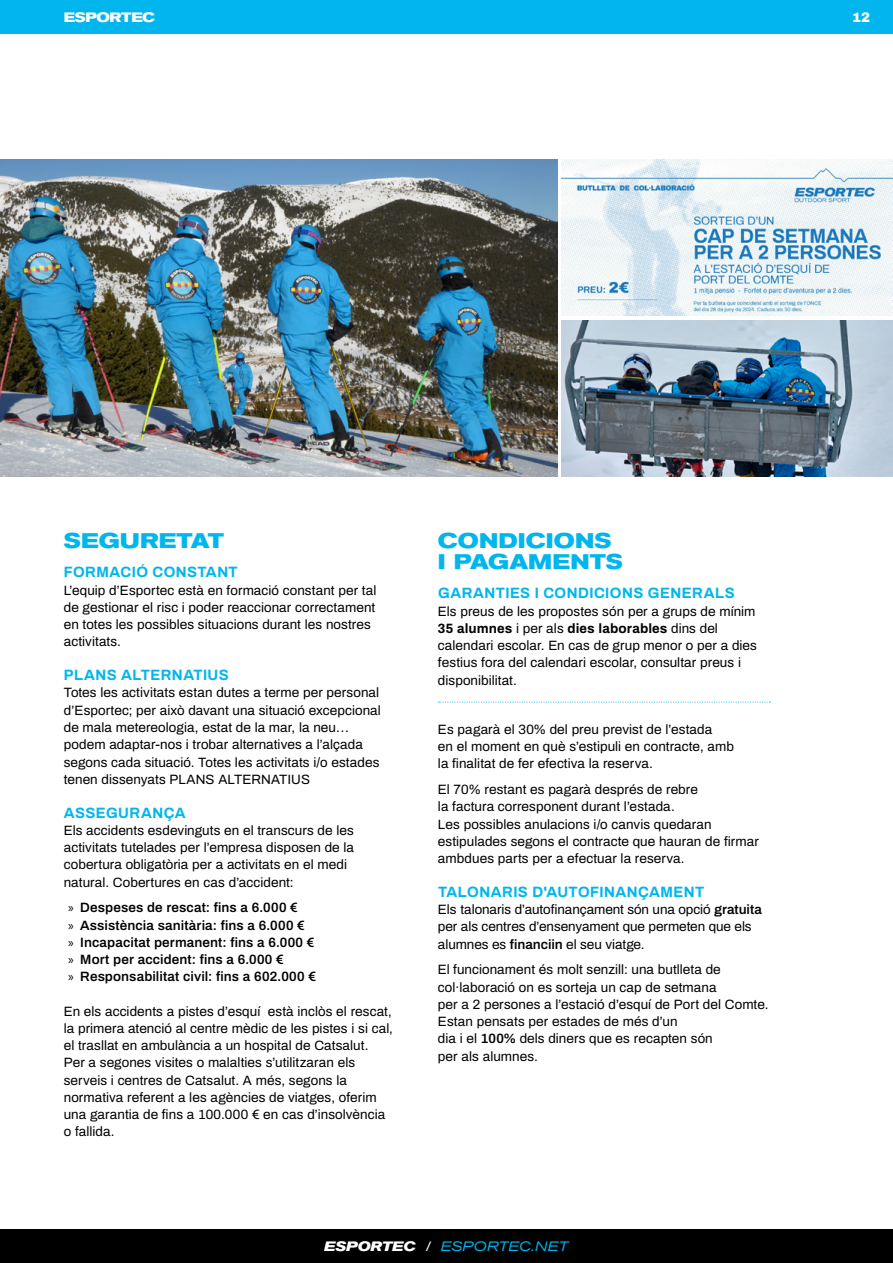
<style>
.page{position:relative;width:893px;height:1263px;background:#fff}
.page>*{position:absolute;margin:0;border:0;box-sizing:border-box;transform-origin:0 0}
.t1{font:700 expanded 21px/21px "Akzidenz Grotesk BQ";letter-spacing:.005em;color:#00b6ed}
.t2{font:700 15px "Archivo";letter-spacing:.03em;color:#00b6ed}
.t3{font:13.5px/17.2px "Archivo";letter-spacing:.005em;color:#000}
.t4{font:600 13.5px/17.2px "Archivo";letter-spacing:.01em;color:#000}
.t5{font:italic expanded 13.5px "Akzidenz Grotesk BQ";letter-spacing:.015em;color:#00b6ed}
.t6{font:700 expanded 13.5px "Akzidenz Grotesk BQ";letter-spacing:-.02em;color:#fff}
.t7{font:900 13.5px "Archivo";color:#fff}
.s1{font-family:"Myriad Pro";font-weight:400}
.s2{font-weight:700}
.s3{font-weight:600}
.s4{font-weight:700;color:#fff}
.s5{font-style:normal;color:#fff}
</style>
<div class="page">
<img style="left:561px;top:160px;width:332px;height:155px">
<img style="left:561px;top:320px;width:332px;height:156px">
<img style="left:0;top:160px;width:557px;height:316px">
<svg style="left:438px;top:702px;width:332px;height:1px"></svg>
<div style="left:0;top:1229px;width:893px;height:34px;background:#000"></div>
<div style="left:0;top:0;width:893px;height:34px;background:#00b6ed"></div>
<p class="t6" style="left:64px;top:9px;width:93px">ESPORTEC</p>
<p class="t7" style="left:852px;top:9px;width:20px">12</p>
<h1 class="t1" style="left:64px;top:530px;width:162px">SEGURETAT</h1>
<p class="t2" style="left:64px;top:561px;width:175px">FORMACIÓ CONSTANT</p>
<p class="t3" style="left:64px;top:580px;width:314px">L’equip d’Esportec està en formació constant per tal de gestionar el risc i poder reaccionar correctament en totes les possibles situacions durant les nostres activitats.</p>
<p class="t2" style="left:64px;top:664px;width:166px">PLANS ALTERNATIUS</p>
<p class="t3" style="left:64px;top:683px;width:319px">Totes les activitats estan dutes a terme per personal d’Esportec; per això davant una situació excepcional de mala metereologia, estat de la mar, la neu… podem adaptar-nos i trobar alternatives a l’alçada segons cada situació. Totes les activitats i/o estades tenen dissenyats PLANS ALTERNATIUS</p>
<p class="t2" style="left:64px;top:801px;width:123px">ASSEGURANÇA</p>
<p class="t3" style="left:64px;top:820px;width:292px">Els accidents esdevinguts en el transcurs de les activitats tutelades per l’empresa disposen de la cobertura obligatòria per a activitats en el medi natural. Cobertures en cas d’accident:</p>
<p class="t4" style="left:68px;top:898px;width:249px"><span class="s1">»</span> Despeses de rescat: fins a 6.000 €<br><span class="s1">»</span> Assistència sanitària: fins a 6.000 €<br><span class="s1">»</span> Incapacitat permanent: fins a 6.000 € <span class="s1">»</span> Mort per accident: fins a 6.000 €<br><span class="s1">»</span> Responsabilitat civil: fins a 602.000 €</p>
<p class="t3" style="left:64px;top:1001px;width:331px">En els accidents a pistes d’esquí està inclòs el rescat, la primera atenció al centre mèdic de les pistes i si cal, el trasllat en ambulància a un hospital de Catsalut.<br>Per a segones visites o malalties s’utilitzaran els serveis i centres de Catsalut. A més, segons la normativa referent a les agències de viatges, oferim una garantia de fins a 100.000 € en cas d’insolvència o fallida.</p>
<h1 class="t1" style="left:438px;top:530px;width:186px">CONDICIONS<br>I PAGAMENTS</h1>
<p class="t2" style="left:438px;top:582px;width:298px">GARANTIES I CONDICIONS GENERALS</p>
<p class="t3" style="left:438px;top:601px;width:320px">Els preus de les propostes són per a grups de mínim <span class="s2">35 alumnes</span> i per als <span class="s2">dies laborables</span> dins del calendari escolar. En cas de grup menor o per a dies festius fora del calendari escolar, consultar preus i disponibilitat.</p>
<p class="t3" style="left:438px;top:720px;width:297px">Es pagarà el 30% del preu previst de l’estada<br>en el moment en què s’estipuli en contracte, amb la finalitat de fer efectiva la reserva.</p>
<p class="t3" style="left:438px;top:780px;width:322px">El 70% restant es pagarà després de rebre<br>la factura corresponent durant l’estada.<br>Les possibles anulacions i/o canvis quedaran estipulades segons el contracte que hauran de firmar ambdues parts per a efectuar la reserva.</p>
<p class="t2" style="left:438px;top:881px;width:268px">TALONARIS D'AUTOFINANÇAMENT</p>
<p class="t3" style="left:438px;top:900px;width:325px">Els talonaris d’autofinançament són una opció <span class="s3">gratuita </span>per als centres d’ensenyament que permeten que els alumnes es <span class="s3">financiin</span> el seu viatge.</p>
<p class="t3" style="left:438px;top:960px;width:332px">El funcionament és molt senzill: una butlleta de col·laboració on es sorteja un cap de setmana<br>per a 2 persones a l’estació d’esquí de Port del Comte.<br>Estan pensats per estades de més d’un<br>dia i el <span class="s3">100%</span> dels diners que es recapten són<br>per als alumnes.</p>
<p class="t5" style="left:324px;top:1238px;width:246px"><span class="s4">ESPORTEC</span> <span class="s5">/</span> ESPORTEC.NET</p>
</div>
